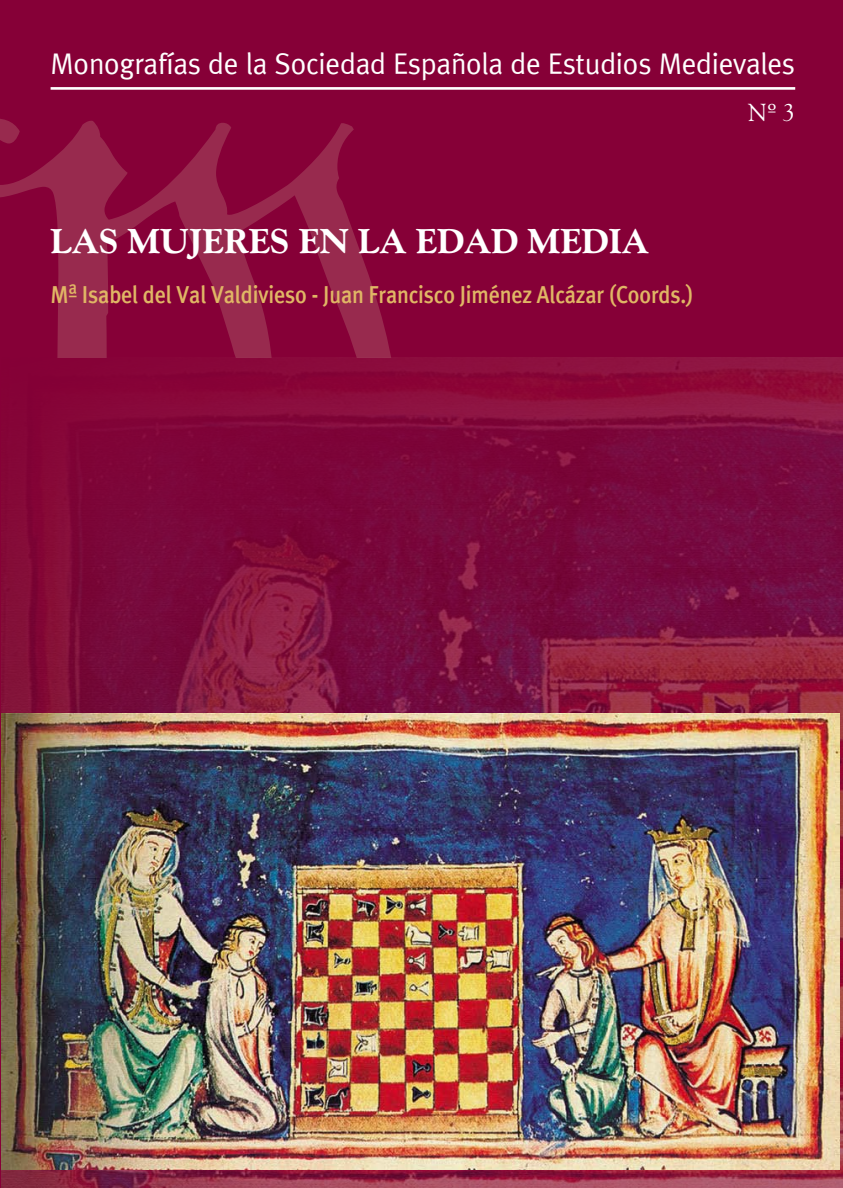
<style>
.page{position:relative;width:843px;height:1188px;background:#fff}
.page>*{position:absolute;margin:0;border:0;box-sizing:border-box;transform-origin:0 0}
.t1{font:800 35px "Goudy";letter-spacing:-.005em;color:#fff}
.t2{font:29.75px "Meta Plus";letter-spacing:-.01em;color:#fff}
.texto_común{font:500 24.5px "Meta Plus";letter-spacing:-.01em;color:#e0b665;scale:.9 1}
.t3{font:24.5px "Goudy";color:#fff}
</style>
<div class="page">
<div style="left:0;top:0;width:842px;height:1187px;background:#860037"></div>
<hr style="left:51px;top:87px;width:744px;height:3px;background:#fff">
<img style="left:1px;top:357px;width:841px;height:830px">
<img style="left:1px;top:713px;width:838px;height:456px">
<svg style="left:0;top:117px;width:397px;height:240px;background:#8c0e3e"></svg>
<p class="t2" style="left:51px;top:46px;width:746px">Monografías de la Sociedad Española de Estudios Medievales</p>
<p class="t3" style="left:748px;top:98px;width:49px">Nº 3</p>
<p class="t1" style="left:51px;top:220px;width:600px">LAS MUJERES EN LA EDAD MEDIA</p>
<p class="texto_común" style="left:51px;top:280px;width:715px">Mª Isabel del Val Valdivieso - Juan Francisco Jiménez Alcázar (Coords.)</p>
</div>
